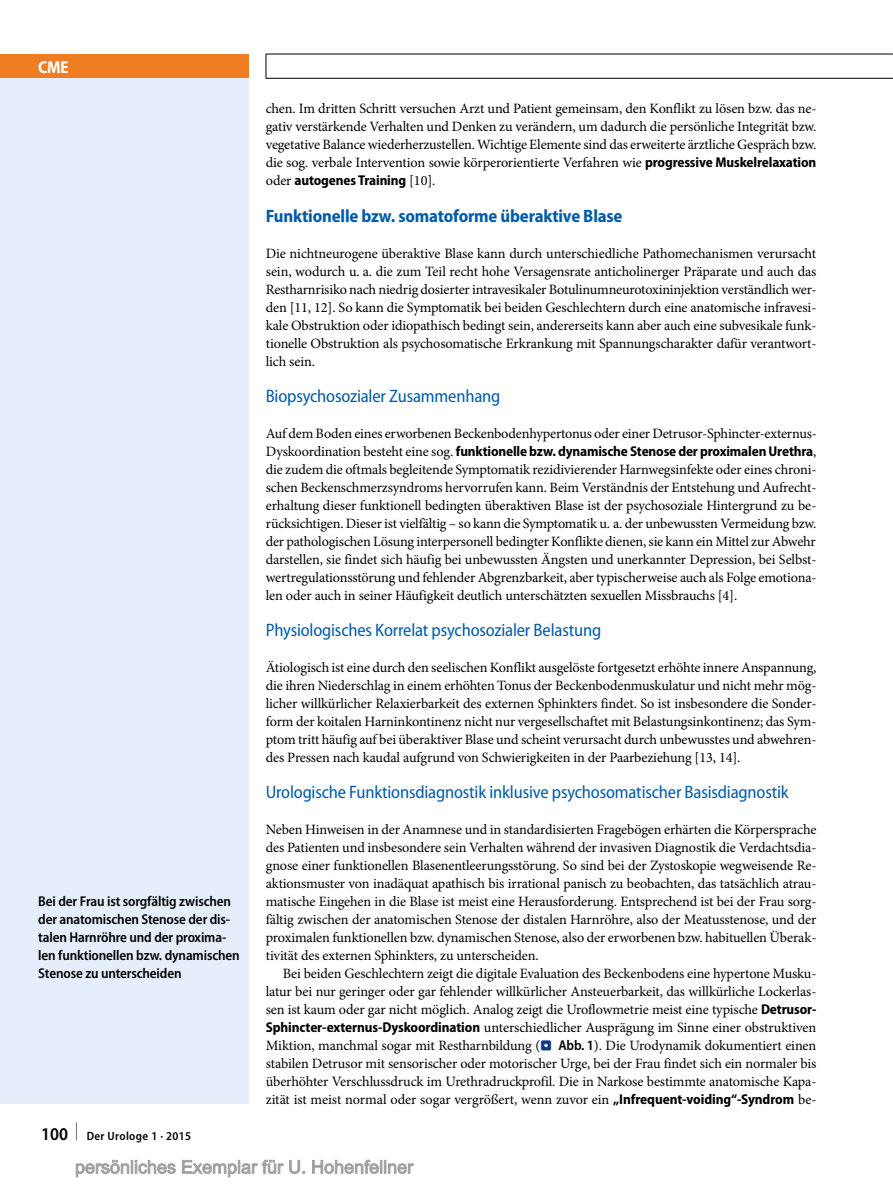
<style>
.page{position:relative;width:893px;height:1187px;background:#fff}
.page>*{position:absolute;margin:0;border:0;box-sizing:border-box;transform-origin:0 0}
.t1{font:semi-condensed 18px "Myriad Pro";letter-spacing:-.01em;color:#005ba9}
.t2{font:700 semi-condensed 18px "Myriad Pro";letter-spacing:-.01em;color:#005ba9}
.t3{font:700 semi-condensed 17.25px "Myriad Pro";color:#fff}
.t4{font:14.25px/18px "Minion Pro";letter-spacing:-.01em;color:#000;text-align:justify}
.t5{font:600 semi-condensed 14.25px/18px "Myriad Pro";letter-spacing:-.01em;color:#000}
.t6{font:700 semi-condensed 14.25px "Myriad Pro";letter-spacing:-.01em;color:#000}
.t7{font:600 semi-condensed 12px "Myriad Pro";letter-spacing:.03em;color:#000}
.s1{font-size:18px}
.s2{font-family:"Myriad Pro";font-weight:700;font-stretch:semi-condensed}
.s3{font-family:"Minion Pro";font-weight:400;font-stretch:normal}
.s4{font-family:"S Buttons";font-size:13.5px;color:#0f3b89}
.s5{font-family:"Myriad Pro";font-weight:600;font-stretch:semi-condensed}
</style>
<div class="page">
<div style="left:0;top:78px;width:249px;height:1025px;background:#e5eefa"></div>
<div style="left:0;top:54px;width:249px;height:24px;background:#ef7d22"></div>
<svg style="left:266px;top:55px;width:1px;height:23px"></svg>
<hr style="left:266px;top:54px;width:627px;height:1px;background:#000">
<hr style="left:266px;top:78px;width:627px;height:1px;background:#000">
<svg style="left:75px;top:1159px;width:339px;height:18px"></svg>
<p class="t3" style="left:38px;top:57px;width:32px">CME</p>
<p class="t5" style="left:38px;top:892px;width:203px">Bei der Frau ist sorgfältig zwischen der anatomischen Stenose der dis&shy;talen Harnröhre und der proxima&shy;len funktionellen bzw. dynamischen Stenose zu unterscheiden</p>
<p class="t7" style="left:41px;top:1129px;width:151px"><span class="s1">100 </span><sup>|</sup> Der Urologe 1 · 2015</p>
<p class="t4" style="left:266px;top:100px;width:552px">chen. Im dritten Schritt versuchen Arzt und Patient gemeinsam, den Konflikt zu lösen bzw. das ne&shy;gativ verstärkende Verhalten und Denken zu verändern, um dadurch die persönliche Integrität bzw. vegetative Balance wiederherzustellen. Wichtige Elemente sind das erweiterte ärztliche Gespräch bzw. die sog. verbale Intervention sowie körperorientierte Verfahren wie <span class="s2">progressive Muskelrelaxation</span></p>
<p class="t6" style="left:266px;top:173px;width:171px"><span class="s3">oder</span> autogenes Training <span class="s3">[10].</span></p>
<p class="t2" style="left:266px;top:205px;width:358px">Funktionelle bzw. somatoforme überaktive Blase</p>
<p class="t4" style="left:266px;top:244px;width:552px">Die nichtneurogene überaktive Blase kann durch unterschiedliche Pathomechanismen verursacht sein, wodurch u. a. die zum Teil recht hohe Versagensrate anticholinerger Präparate und auch das Restharnrisiko nach niedrig dosierter intravesikaler Botulinumneurotoxininjektion verständlich wer&shy;den [11, 12]. So kann die Symptomatik bei beiden Geschlechtern durch eine anatomische infravesi&shy;kale Obstruktion oder idiopathisch bedingt sein, andererseits kann aber auch eine subvesikale funk&shy;tionelle Obstruktion als psychosomatische Erkrankung mit Spannungscharakter dafür verantwort&shy;lich sein.</p>
<p class="t1" style="left:266px;top:386px;width:236px">Biopsychosozialer Zusammenhang</p>
<p class="t4" style="left:266px;top:424px;width:553px">Auf dem Boden eines erworbenen Beckenbodenhypertonus oder einer Detrusor-Sphincter-externus-</p>
<p class="t6" style="left:266px;top:443px;width:552px"><span class="s3">Dyskoordination besteht eine sog.</span> funktionelle bzw. dynamische Stenose der proximalen Urethra<span class="s3">,</span></p>
<p class="t4" style="left:266px;top:460px;width:552px">die zudem die oftmals begleitende Symptomatik rezidivierender Harnwegsinfekte oder eines chroni&shy;schen Beckenschmerzsyndroms hervorrufen kann. Beim Verständnis der Entstehung und Aufrecht&shy;erhaltung dieser funktionell bedingten überaktiven Blase ist der psychosoziale Hintergrund zu be&shy;rücksichtigen. Dieser ist vielfältig – so kann die Symptomatik u. a. der unbewussten Vermeidung bzw. der pathologischen Lösung interpersonell bedingter Konflikte dienen, sie kann ein Mittel zur Abwehr darstellen, sie findet sich häufig bei unbewussten Ängsten und unerkannter Depression, bei Selbst&shy;wertregulationsstörung und fehlender Abgrenzbarkeit, aber typischerweise auch als Folge emotiona&shy;len oder auch in seiner Häufigkeit deutlich unterschätzten sexuellen Missbrauchs [4].</p>
<p class="t1" style="left:266px;top:620px;width:337px">Physiologisches Korrelat psychosozialer Belastung</p>
<p class="t4" style="left:266px;top:658px;width:552px">Ätiologisch ist eine durch den seelischen Konflikt ausgelöste fortgesetzt erhöhte innere Anspannung, die ihren Niederschlag in einem erhöhten Tonus der Beckenbodenmuskulatur und nicht mehr mög&shy;licher willkürlicher Relaxierbarkeit des externen Sphinkters findet. So ist insbesondere die Sonder&shy;form der koitalen Harninkontinenz nicht nur vergesellschaftet mit Belastungsinkontinenz; das Sym&shy;ptom tritt häufig auf bei überaktiver Blase und scheint verursacht durch unbewusstes und abwehren&shy;des Pressen nach kaudal aufgrund von Schwierigkeiten in der Paarbeziehung [13, 14].</p>
<p class="t1" style="left:266px;top:782px;width:524px">Urologische Funktionsdiagnostik inklusive psychosomatischer Basisdiagnostik</p>
<p class="t4" style="left:266px;top:820px;width:552px">Neben Hinweisen in der Anamnese und in standardisierten Fragebögen erhärten die Körpersprache des Patienten und insbesondere sein Verhalten während der invasiven Diagnostik die Verdachtsdia&shy;gnose einer funktionellen Blasenentleerungsstörung. So sind bei der Zystoskopie wegweisende Re&shy;aktionsmuster von inadäquat apathisch bis irrational panisch zu beobachten, das tatsächlich atrau&shy;matische Eingehen in die Blase ist meist eine Herausforderung. Entsprechend ist bei der Frau sorg&shy;fältig zwischen der anatomischen Stenose der distalen Harnröhre, also der Meatusstenose, und der proximalen funktionellen bzw. dynamischen Stenose, also der erworbenen bzw. habituellen Überak&shy;tivität des externen Sphinkters, zu unterscheiden.</p>
<p class="t4" style="left:266px;top:964px;width:552px;text-indent:17px">Bei beiden Geschlechtern zeigt die digitale Evaluation des Beckenbodens eine hypertone Musku&shy;latur bei nur geringer oder gar fehlender willkürlicher Ansteuerbarkeit, das willkürliche Lockerlas&shy;sen ist kaum oder gar nicht möglich. Analog zeigt die Uroflowmetrie meist eine typische <span class="s2">Detrusor-Sphincter-externus-Dyskoordination</span> unterschiedlicher Ausprägung im Sinne einer obstruktiven Miktion, manchmal sogar mit Restharnbildung (<span class="s4">.</span> <span class="s5">Abb. 1</span>). Die Urodynamik dokumentiert einen stabilen Detrusor mit sensorischer oder motorischer Urge, bei der Frau findet sich ein normaler bis überhöhter Verschlussdruck im Urethradruckprofil. Die in Narkose bestimmte anatomische Kapa&shy;zität ist meist normal oder sogar vergrößert, wenn zuvor ein <span class="s2">„Infrequent-voiding“-Syndrom</span> be-</p>
</div>
